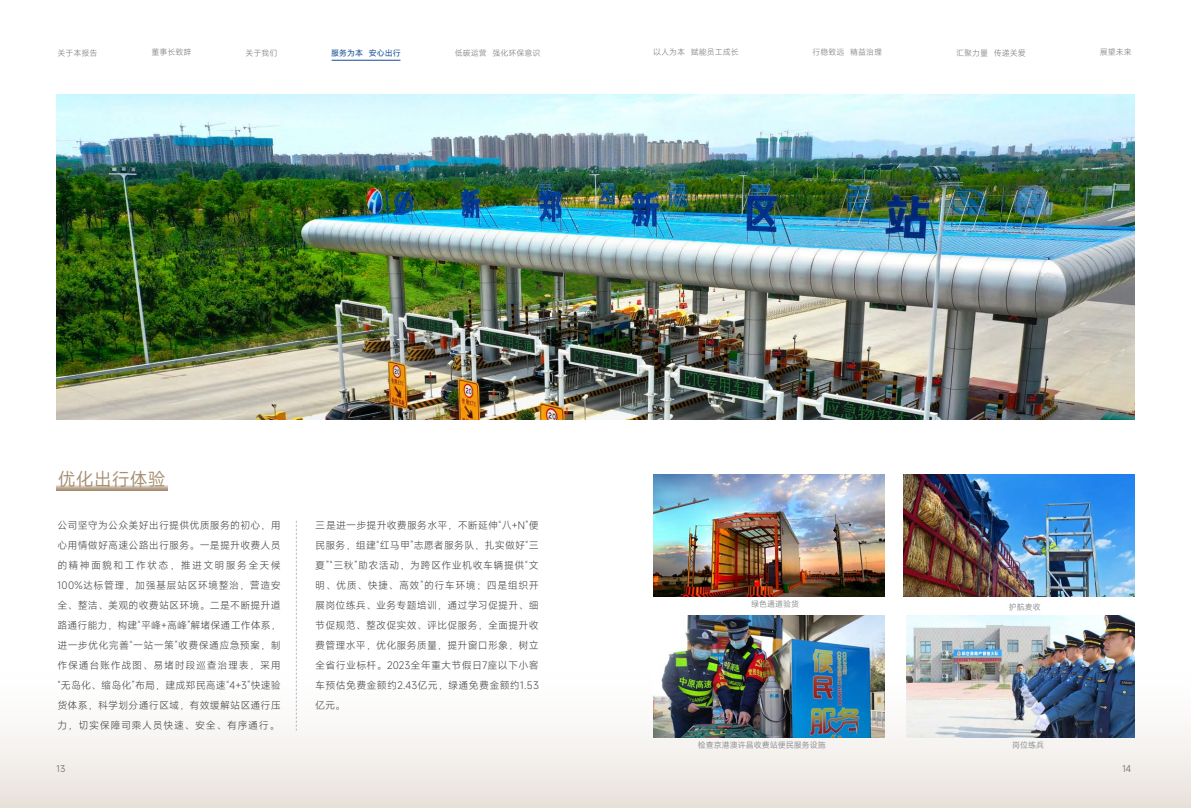
<style>
.page{position:relative;width:1191px;height:808px;background:#fff}
.page>*{position:absolute;margin:0;border:0;box-sizing:border-box;transform-origin:0 0}
.t1{font:18px "Mi Sans";color:#a68d71}
.t2{font:300 10px/20px "Mi Sans";letter-spacing:.025em;color:#3d3b3a;text-align:justify}
.t3{font:9px "Mi Sans";color:#737276}
.t4{font:300 8px "Mi Sans";color:#737276}
.t5{font:8px "Mi Sans";color:#8a8c8f}
.t6{font:8px "Mi Sans";color:#174b93}
</style>
<div class="page">
<div style="left:0;top:664px;width:1191px;height:144px;background:linear-gradient(to bottom,#fff,#eae4de)"></div>
<svg style="left:296px;top:521px;width:1px;height:209px"></svg>
<img style="left:57px;top:95px;width:1077px;height:324px">
<img style="left:653px;top:474px;width:231px;height:122px">
<img style="left:903px;top:474px;width:231px;height:122px">
<img style="left:653px;top:615px;width:231px;height:122px">
<img style="left:906px;top:615px;width:228px;height:122px">
<svg style="left:57px;top:485px;width:110px;height:5px"></svg>
<hr style="left:332px;top:60px;width:68px;height:1px;background:#174b93">
<p class="t4" style="left:58px;top:47px;width:41px">关于本报告</p>
<p class="t4" style="left:151px;top:47px;width:41px">董事长致辞</p>
<p class="t4" style="left:245px;top:47px;width:33px">关于我们</p>
<p class="t6" style="left:331px;top:47px;width:71px">服务为本 安心出行</p>
<p class="t4" style="left:455px;top:47px;width:87px">低碳运营 强化环保意识</p>
<p class="t4" style="left:653px;top:47px;width:87px">以人为本 赋能员工成长</p>
<p class="t4" style="left:812px;top:47px;width:71px">行稳致远 精益治理</p>
<p class="t4" style="left:956px;top:47px;width:71px">汇聚力量 传递关爱</p>
<p class="t4" style="left:1099px;top:47px;width:33px">展望未来</p>
<h1 class="t1" style="left:58px;top:467px;width:110px">优化出行体验</h1>
<p class="t2" style="left:57px;top:515px;width:225px">公司坚守为公众美好出行提供优质服务的初心，用心用情做好高速公路出行服务。一是提升收费人员的精神面貌和工作状态，推进文明服务全天候100%达标管理，加强基层站区环境整治，营造安全、整洁、美观的收费站区环境。二是不断提升道路通行能力，构建“平峰+高峰”解堵保通工作体系，进一步优化完善“一站一策”收费保通应急预案，制作保通台账作战图、易堵时段巡查治理表，采用“无岛化、缩岛化”布局，建成郑民高速“4+3”快速验货体系，科学划分通行区域，有效缓解站区通行压力，切实保障司乘人员快速、安全、有序通行。</p>
<p class="t2" style="left:315px;top:515px;width:225px">三是进一步提升收费服务水平，不断延伸“八+N”便民服务，组建“红马甲”志愿者服务队，扎实做好“三夏”“三秋”助农活动，为跨区作业机收车辆提供“文明、优质、快捷、高效”的行车环境；四是组织开展岗位练兵、业务专题培训，通过学习促提升、细节促规范、整改促实效、评比促服务，全面提升收费管理水平，优化服务质量，提升窗口形象，树立全省行业标杆。2023全年重大节假日7座以下小客车预估免费金额约2.43亿元，绿通免费金额约1.53亿元。</p>
<p class="t5" style="left:751px;top:598px;width:49px">绿色通道验货</p>
<p class="t5" style="left:1008px;top:601px;width:33px">护航麦收</p>
<p class="t5" style="left:698px;top:739px;width:129px">检查京港澳许昌收费站便民服务设施</p>
<p class="t5" style="left:1012px;top:739px;width:33px">岗位练兵</p>
<p class="t3" style="left:56px;top:763px;width:10px">13</p>
<p class="t3" style="left:1122px;top:763px;width:10px">14</p>
</div>
